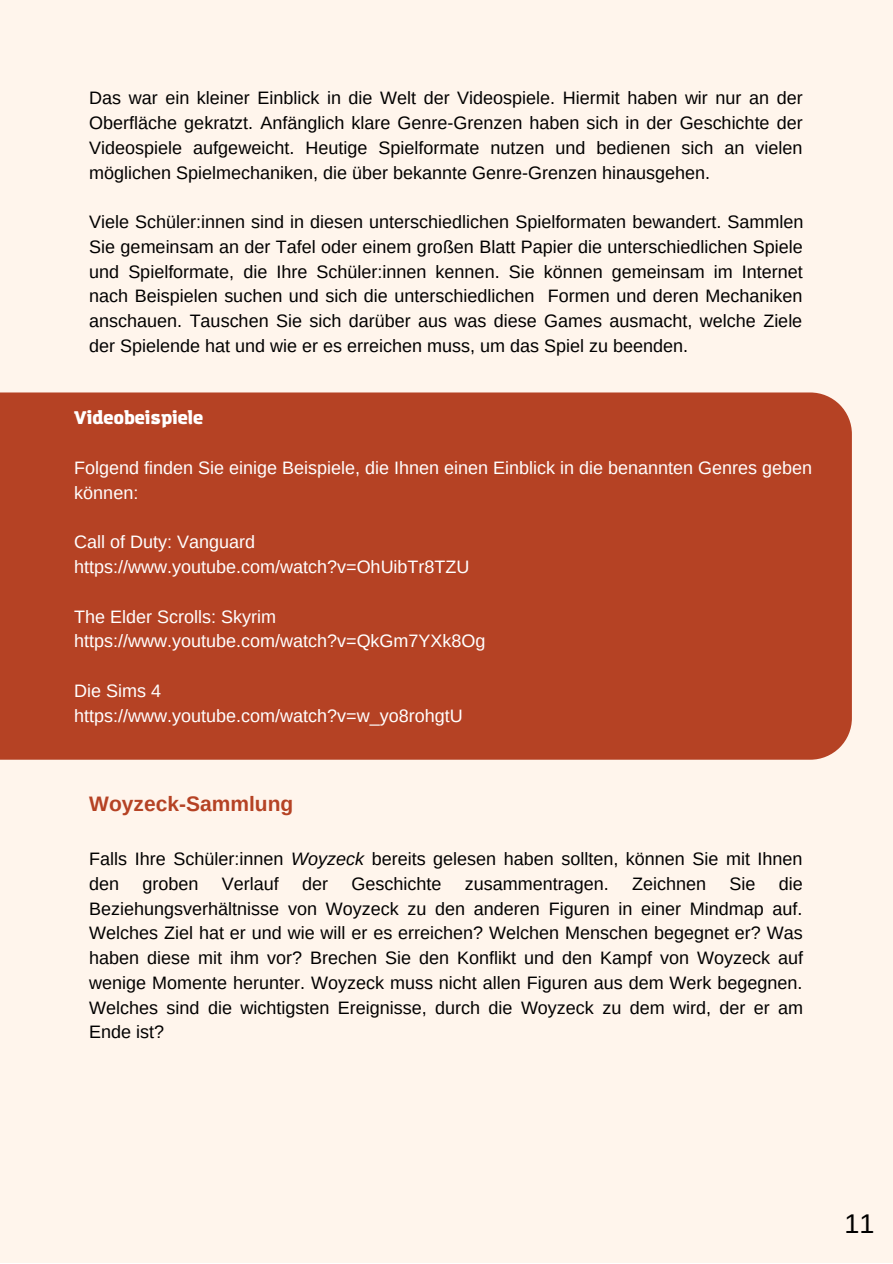
<style>
.page{position:relative;width:893px;height:1264px;background:#fff}
.page>*{position:absolute;margin:0;border:0;box-sizing:border-box;transform-origin:0 0}
.t1{font:27px "Arimo";color:#000}
.t2{font:700 21px "Arimo";color:#b54224}
.t3{font:18px/24.8px "Arimo";color:#000;text-align:justify}
.t4{font:18px/24.8px "Arimo";color:#fff}
.t5{font:900 18px "Amazing Grotesk";color:#fff}
.s1{font-style:italic}
</style>
<div class="page">
<div style="left:0;top:0;width:892px;height:1262px;background:#fff5ec"></div>
<div style="left:0;top:392px;width:851px;height:367px;background:#b54224"></div>
<p class="t3" style="left:89px;top:86px;width:715px">Das war ein kleiner Einblick in die Welt der Videospiele. Hiermit haben wir nur an der Oberfläche gekratzt. Anfänglich klare Genre-Grenzen haben sich in der Geschichte der Videospiele aufgeweicht. Heutige Spielformate nutzen und bedienen sich an vielen möglichen Spielmechaniken, die über bekannte Genre-Grenzen hinausgehen.</p>
<p class="t3" style="left:89px;top:209px;width:715px">Viele Schüler:innen sind in diesen unterschiedlichen Spielformaten bewandert. Sammlen Sie gemeinsam an der Tafel oder einem großen Blatt Papier die unterschiedlichen Spiele und Spielformate, die Ihre Schüler:innen kennen. Sie können gemeinsam im Internet nach Beispielen suchen und sich die unterschiedlichen Formen und deren Mechaniken anschauen. Tauschen Sie sich darüber aus was diese Games ausmacht, welche Ziele der Spielende hat und wie er es erreichen muss, um das Spiel zu beenden.</p>
<p class="t5" style="left:74px;top:409px;width:130px">Videobeispiele</p>
<p class="t4" style="left:74px;top:455px;width:739px">Folgend finden Sie einige Beispiele, die Ihnen einen Einblick in die benannten Genres geben können:</p>
<p class="t4" style="left:74px;top:529px;width:397px">Call of Duty: Vanguard https://www.youtube.com/watch?v=OhUibTr8TZU</p>
<p class="t4" style="left:74px;top:604px;width:413px">The Elder Scrolls: Skyrim https://www.youtube.com/watch?v=QkGm7YXk8Og</p>
<p class="t4" style="left:74px;top:678px;width:390px">Die Sims 4 https://www.youtube.com/watch?v=w_yo8rohgtU</p>
<p class="t2" style="left:89px;top:792px;width:205px">Woyzeck-Sammlung</p>
<p class="t3" style="left:89px;top:846px;width:714px">Falls Ihre Schüler:innen <span class="s1">Woyzeck</span> bereits gelesen haben sollten, können Sie mit Ihnen den</p>
<p class="t3" style="left:89px;top:871px;width:715px;text-indent:689px">die Beziehungsverhältnisse von Woyzeck zu den anderen Figuren in einer Mindmap auf.<br>Welches Ziel hat er und wie will er es erreichen? Welchen Menschen begegnet er? Was haben diese mit ihm vor? Brechen Sie den Konflikt und den Kampf von Woyzeck auf wenige Momente herunter. Woyzeck muss nicht allen Figuren aus dem Werk begegnen.<br>Welches sind die wichtigsten Ereignisse, durch die Woyzeck zu dem wird, der er am Ende ist?</p>
<p class="t3" style="left:142px;top:871px;width:57px">groben</p>
<p class="t3" style="left:222px;top:871px;width:58px">Verlauf</p>
<p class="t3" style="left:302px;top:871px;width:27px">der</p>
<p class="t3" style="left:351px;top:871px;width:91px">Geschichte</p>
<p class="t3" style="left:464px;top:871px;width:145px">zusammentragen.</p>
<p class="t3" style="left:632px;top:871px;width:75px">Zeichnen</p>
<p class="t3" style="left:729px;top:871px;width:27px">Sie</p>
<h1 class="t1" style="left:844px;top:1208px;width:32px">11</h1>
</div>
